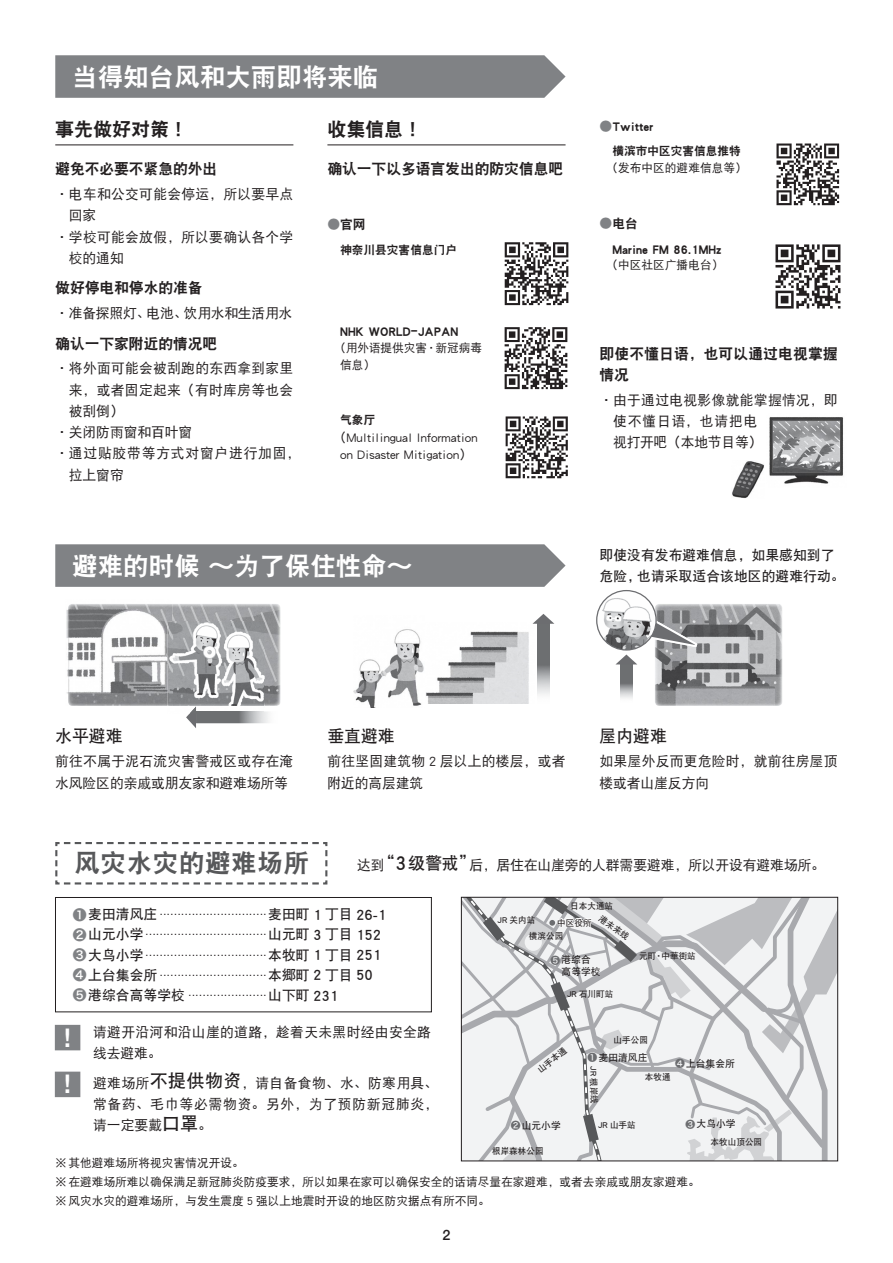
<style>
.page{position:relative;width:893px;height:1263px;background:#fff}
.page>*{position:absolute;margin:0;border:0;box-sizing:border-box;transform-origin:0 0}
.t1{font:25.5px "DF Hei GB W9";color:#fff}
.t2{font:25.5px "DF Hei GB W9";letter-spacing:.025em;color:#57585a}
.t3{font:700 23.4px/46.8px "Gothic MB101 Pro De";color:#fff}
.t4{font:19.2px "DF Hei GB W9";letter-spacing:-.01em;color:#231f20}
.t5{font:16.95px "DF Hei GB W7";letter-spacing:-.01em;color:#231f20}
.t6{font:14.85px/21.3px "DF Hei GB W9";letter-spacing:-.01em;color:#231f20}
.t7{font:500 14.4px "Helvetica Neue LT Std";color:#231f20}
.t8{font:13.8px/21.3px "DF Hei GB W5";letter-spacing:.015em;color:#231f20}
.t9{font:300 13.8px/20.2px "Gothic MB101 Pro";color:#231f20}
.t10{font:13.8px "DF Hei GB W5";letter-spacing:-.01em;color:#231f20}
.t11{font:13.8px "DF Hei GB W9";color:#231f20}
.t12{font:13.8px/21.3px "DF Hei GB W7";color:#231f20}
.t13{font:13.8px "DF Hei GB W5";letter-spacing:-.02em;color:#231f20}
.t14{font:13.8px "DF Hei GB W5";letter-spacing:.055em;color:#231f20}
.t15{font:12.75px/17px "DF Hei GB W5";color:#231f20;text-align:center}
.t16{font:12.75px "DF Hei GB W9";color:#231f20}
.t17{font:11.7px/19.2px "DF Hei GB W5";color:#231f20}
.t18{font:11.7px "DF Hei GB W9";color:#231f20}
.t19{font:9.75px/11.1px "DF Hei GB W7";color:#231f20}
.t20{font:8.55px/13.8px "DF Hei GB W7";color:#231f20}
.s1{font-family:"Gothic MB101 Pro De";font-weight:700;color:#808285}
.s2{font-family:"Gothic MB101 Pro De";font-weight:700;font-size:12.75px;color:#808285}
.s3{font-family:"DF Hei GB W7";font-size:16.95px}
.s4{font-family:"DF Hei GB W7";font-size:20.4px}
.s5{font-family:"Hira Kaku Std W6";font-weight:400;color:#808285}
.s6{font-family:"DF Hei GB W7";font-weight:400}
.s7{font-family:"DF Hei GB W7";font-weight:400;font-size:15.15px}
.s8{font-weight:400}
.s9{font-family:"Gothic MB101 Pr 6"}
.s10{font-family:"Hira Kaku Std W6";color:#6c6d70}
.s11{font-family:"DF Hei GB W7";font-size:18px}
</style>
<div class="page">
<div style="left:55px;top:55px;width:511px;height:43px;background:#808285"></div>
<div style="left:55px;top:544px;width:511px;height:43px;background:#808285"></div>
<svg style="left:55px;top:842px;width:273px;height:43px"></svg>
<hr style="left:55px;top:145px;width:238px;height:1px;background:#231f20">
<div style="left:55px;top:897px;width:377px;height:115px;border:1px solid #231f20"></div>
<hr style="left:327px;top:145px;width:239px;height:1px;background:#231f20">
<img style="left:504px;top:242px;width:65px;height:64px">
<img style="left:505px;top:416px;width:63px;height:63px">
<img style="left:775px;top:244px;width:66px;height:65px">
<img style="left:776px;top:143px;width:64px;height:63px">
<img style="left:504px;top:327px;width:64px;height:63px">
<svg style="left:55px;top:1025px;width:25px;height:25px"></svg>
<svg style="left:55px;top:1071px;width:25px;height:26px"></svg>
<img style="left:172px;top:604px;width:109px;height:102px">
<img style="left:66px;top:604px;width:106px;height:102px">
<img style="left:263px;top:622px;width:1px;height:84px">
<img style="left:167px;top:622px;width:96px;height:84px">
<img style="left:172px;top:622px;width:91px;height:1px">
<img style="left:169px;top:622px;width:3px;height:84px">
<svg style="left:186px;top:706px;width:10px;height:22px"></svg>
<img style="left:655px;top:604px;width:127px;height:102px">
<svg style="left:616px;top:654px;width:21px;height:10px"></svg>
<svg style="left:656px;top:620px;width:41px;height:27px"></svg>
<img style="left:597px;top:591px;width:59px;height:59px">
<div style="left:596px;top:590px;width:61px;height:61px;border:1px solid #6c6d70;border-radius:50%"></div>
<img style="left:426px;top:631px;width:103px;height:73px">
<img style="left:353px;top:629px;width:71px;height:79px">
<svg style="left:532px;top:614px;width:22px;height:10px"></svg>
<img style="left:732px;top:461px;width:32px;height:37px">
<img style="left:769px;top:417px;width:74px;height:67px">
<img style="left:773px;top:421px;width:66px;height:50px">
<svg style="left:830px;top:899px;width:6px;height:260px;fill:#f2f3f4"></svg>
<svg style="left:817px;top:899px;width:13px;height:260px"></svg>
<svg style="left:463px;top:899px;width:354px;height:260px"></svg>
<div style="left:461px;top:897px;width:377px;height:264px;border:1px solid #231f20"></div>
<h1 class="t1" style="left:72px;top:63px;width:308px">当得知台风和大雨即将来临</h1>
<h3 class="t4" style="left:55px;top:118px;width:134px">事先做好对策！</h3>
<p class="t6" style="left:55px;top:158px;width:164px">避免不必要不紧急的外出</p>
<p class="t8" style="left:55px;top:183px;width:240px">· 电车和公交可能会停运，所以要早点</p>
<p class="t8" style="left:69px;top:204px;width:29px">回家</p>
<p class="t8" style="left:55px;top:226px;width:240px">· 学校可能会放假，所以要确认各个学</p>
<p class="t8" style="left:69px;top:247px;width:56px">校的通知</p>
<p class="t6" style="left:55px;top:277px;width:149px">做好停电和停水的准备</p>
<p class="t13" style="left:55px;top:306px;width:239px">· 准备探照灯、电池、饮用水和生活用水</p>
<p class="t6" style="left:55px;top:332px;width:164px">确认一下家附近的情况吧</p>
<p class="t8" style="left:55px;top:357px;width:240px">· 将外面可能会被刮跑的东西拿到家里</p>
<p class="t8" style="left:69px;top:379px;width:226px">来，或者固定起来（有时库房等也会</p>
<p class="t8" style="left:69px;top:400px;width:56px">被刮倒）</p>
<p class="t10" style="left:55px;top:425px;width:138px">· 关闭防雨窗和百叶窗</p>
<p class="t14" style="left:55px;top:446px;width:247px">· 通过贴胶带等方式对窗户进行加固，</p>
<p class="t8" style="left:69px;top:464px;width:56px">拉上窗帘</p>
<h3 class="t4" style="left:327px;top:118px;width:96px">收集信息！</h3>
<p class="t6" style="left:327px;top:158px;width:237px">确认一下以多语言发出的防灾信息吧</p>
<p class="t16" style="left:327px;top:218px;width:40px"><span class="s1">●</span>官网</p>
<p class="t18" style="left:340px;top:243px;width:118px">神奈川县灾害信息门户</p>
<p class="t11" style="left:340px;top:324px;width:120px">NHK WORLD-JAPAN</p>
<p class="t17" style="left:340px;top:339px;width:143px;line-height:17px;text-indent:-6px">（用外语提供灾害·新冠病毒信息）</p>
<p class="t18" style="left:340px;top:413px;width:37px">气象厅</p>
<p class="t15" style="left:334px;top:428px;width:145px">（Multilingual Information on Disaster Mitigation）</p>
<h1 class="t1" style="left:72px;top:552px;width:342px">避难的时候 ～为了保住性命～</h1>
<p class="t11" style="left:600px;top:119px;width:55px"><span class="s2">●</span>Twitter</p>
<p class="t18" style="left:612px;top:144px;width:130px">横滨市中区灾害信息推特</p>
<p class="t17" style="left:606px;top:158px;width:142px">（发布中区的避难信息等）</p>
<p class="t16" style="left:600px;top:216px;width:40px"><span class="s1">●</span>电台</p>
<p class="t11" style="left:612px;top:242px;width:110px">Marine FM 86.1MHz</p>
<p class="t17" style="left:606px;top:255px;width:118px">（中区社区广播电台）</p>
<p class="t6" style="left:600px;top:343px;width:240px">即使不懂日语，也可以通过电视掌握情况</p>
<p class="t8" style="left:613px;top:389px;width:226px;text-indent:-14px">· 由于通过电视影像就能掌握情况，即使不懂日语，也请把电<br>视打开吧（本地节目等）</p>
<p class="t12" style="left:600px;top:544px;width:247px">即使没有发布避难信息，如果感知到了危险，也请采取适合该地区的避难行动。</p>
<p class="t5" style="left:55px;top:726px;width:69px">水平避难</p>
<p class="t8" style="left:55px;top:749px;width:240px;line-height:22.4px">前往不属于泥石流灾害警戒区或存在淹水风险区的亲戚或朋友家和避难场所等</p>
<p class="t5" style="left:327px;top:726px;width:69px">垂直避难</p>
<p class="t8" style="left:327px;top:749px;width:240px;line-height:22.4px">前往坚固建筑物 2 层以上的楼层，或者附近的高层建筑</p>
<p class="t5" style="left:600px;top:726px;width:69px">屋内避难</p>
<p class="t8" style="left:600px;top:749px;width:240px;line-height:22.4px">如果屋外反而更危险时，就前往房屋顶楼或者山崖反方向</p>
<h1 class="t2" style="left:74px;top:849px;width:236px">风灾水灾的避难场所</h1>
<p class="t10" style="left:357px;top:857px;width:469px">达到<span class="s3">“</span><span class="s4">3</span><span class="s3">级警戒”</span>后，居住在山崖旁的人群需要避难，所以开设有避难场所。</p>
<p class="t9" style="left:73px;top:898px;width:315px"><span class="s5">❶</span><span class="s6">麦田清风庄</span> ..............................<span class="s6">麦田町</span> <span class="s7">1</span> <span class="s6">丁目</span> <span class="s7">26-1<br></span><span class="s5">❷</span><span class="s6">山元小学</span> ..................................<span class="s6">山元町</span> <span class="s7">3</span> <span class="s6">丁目</span> <span class="s7">152<br></span><span class="s5">❸</span><span class="s6">大鸟小学</span> ..................................<span class="s6">本牧町</span> <span class="s7">1</span> <span class="s6">丁目</span> <span class="s7">251<br></span><span class="s5">❹</span><span class="s6">上台集会所</span> ..............................<span class="s6">本</span><span class="s8">郷</span><span class="s6">町</span> <span class="s7">2</span> <span class="s6">丁目</span> <span class="s7">50<br></span><span class="s5">❺</span><span class="s6">港综合高等学校</span> ......................<span class="s6">山下町</span> <span class="s7">231</span></p>
<p class="t20" style="left:570px;top:899px;width:45px">日本大通站</p>
<p class="t20" style="left:604px;top:912px;width:36px;rotate:35deg">港未来线</p>
<p class="t20" style="left:498px;top:913px;width:39px">JR 关内站</p>
<p class="t20" style="left:529px;top:915px;width:64px;text-indent:28px">中区役所横滨公园</p>
<p class="t20" style="left:639px;top:948px;width:58px">元町·中<span class="s9">華</span>街站</p>
<p class="t19" style="left:562px;top:954px;width:41px;text-indent:-11px"><span class="s10">❺</span>港综合高等学校</p>
<p class="t20" style="left:567px;top:986px;width:48px">JR 石川町站</p>
<h2 class="t3" style="left:56px;top:1011px;width:25px">！！</h2>
<p class="t8" style="left:93px;top:1021px;width:339px">请避开沿河和沿山崖的道路，趁着天未黑时经由安全路线去避难。</p>
<p class="t8" style="left:93px;top:1072px;width:347px;text-align:justify">避难场所<span class="s11">不提供物资</span>，请自备食物、水、防寒用具、常备药、毛巾等必需物资。另外，为了预防新冠肺炎，请一定要戴<span class="s11">口罩</span>。</p>
<p class="t20" style="left:534px;top:1065px;width:36px;rotate:-38deg">山手本通</p>
<p class="t19" style="left:511px;top:1119px;width:52px"><span class="s10">❷</span>山元小学</p>
<p class="t20" style="left:614px;top:1033px;width:36px">山手公园</p>
<p class="t19" style="left:588px;top:1052px;width:61px"><span class="s10">❶</span>麦田清风庄</p>
<p class="t19" style="left:675px;top:1057px;width:61px"><span class="s10">❹</span>上台集会所</p>
<p class="t20" style="left:600px;top:1066px;width:39px;rotate:89deg">JR 根岸线</p>
<p class="t20" style="left:645px;top:1070px;width:27px">本牧通</p>
<p class="t20" style="left:598px;top:1118px;width:39px">JR 山手站</p>
<p class="t19" style="left:685px;top:1118px;width:52px"><span class="s10">❸</span>大鸟小学</p>
<p class="t20" style="left:492px;top:1144px;width:53px">根岸森林公园</p>
<p class="t17" style="left:55px;top:1153px;width:646px">※ 其他避难场所将视灾害情况开设。<br>※ 在避难场所难以确保满足新冠肺炎防疫要求，所以如果在家可以确保安全的话请尽量在家避难，或者去亲戚或朋友家避难。※ 风灾水灾的避难场所，与发生震度 5 强以上地震时开设的地区防灾据点有所不同。</p>
<p class="t7" style="left:442px;top:1226px;width:9px">2</p>
<p class="t20" style="left:711px;top:1134px;width:53px">本牧山顶公园</p>
</div>
